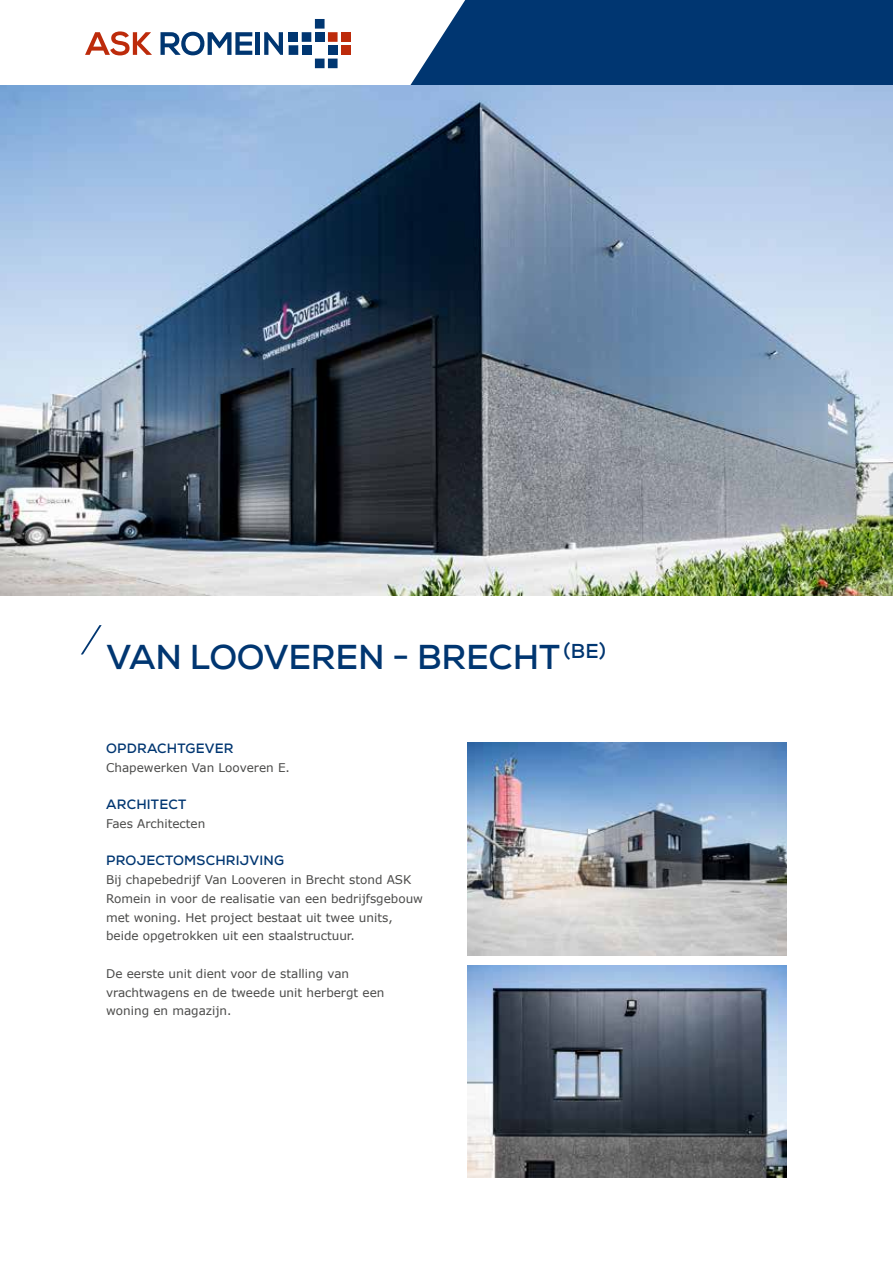
<style>
.page{position:relative;width:893px;height:1263px;background:#fff}
.page>*{position:absolute;margin:0;border:0;box-sizing:border-box;transform-origin:0 0}
.t1{font:700 34.5px "Nexa";letter-spacing:-.005em;color:#003671}
.t2{font:700 13.5px "Nexa";letter-spacing:.015em;color:#003671}
.t3{font:12px/18.8px "Verdana";color:#4a4a49}
</style>
<div class="page">
<svg style="left:85px;top:0;width:808px;height:85px"></svg>
<svg style="left:81px;top:625px;width:21px;height:29px"></svg>
<img style="left:0;top:85px;width:893px;height:510px">
<img style="left:468px;top:965px;width:319px;height:213px">
<img style="left:468px;top:743px;width:319px;height:212px">
<h1 class="t1" style="left:106px;top:635px;width:501px">VAN LOOVEREN - BRECHT <sup>(BE)</sup></h1>
<p class="t2" style="left:106px;top:739px;width:129px">OPDRACHTGEVER</p>
<p class="t3" style="left:106px;top:758px;width:185px">Chapewerken Van Looveren E.</p>
<p class="t2" style="left:106px;top:796px;width:82px">ARCHITECT</p>
<p class="t3" style="left:106px;top:814px;width:101px">Faes Architecten</p>
<p class="t2" style="left:106px;top:852px;width:180px">PROJECTOMSCHRIJVING</p>
<p class="t3" style="left:106px;top:870px;width:318px">Bij chapebedrijf Van Looveren in Brecht stond ASK Romein in voor de realisatie van een bedrijfsgebouw met woning. Het project bestaat uit twee units, beide opgetrokken uit een staalstructuur.</p>
<p class="t3" style="left:106px;top:964px;width:280px">De eerste unit dient voor de stalling van vrachtwagens en de tweede unit herbergt een woning en magazijn.</p>
</div>
